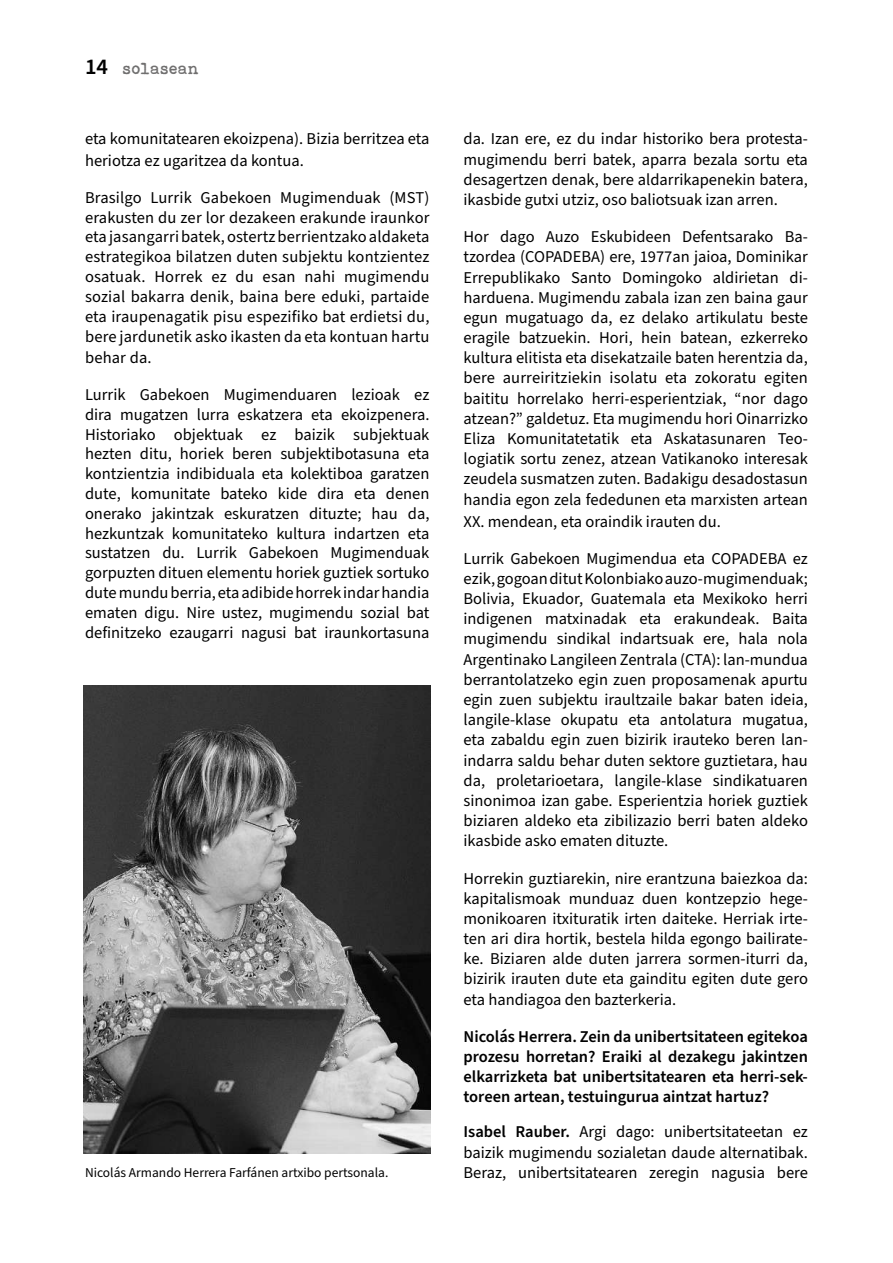
<style>
.page{position:relative;width:893px;height:1263px;background:#fff}
.page>*{position:absolute;margin:0;border:0;box-sizing:border-box;transform-origin:0 0}
.t1{font:16.5px/20.2px "Source Sans Pro";color:#000;text-align:justify}
.t2{font:600 16.5px/20.2px "Source Sans Pro";color:#000;text-align:justify}
.t3{font:16.5px "Bohemian typewriter";color:#706f6f}
.t4{font:13.5px "Source Sans Pro";color:#000}
.s1{font-family:"Source Sans Pro";font-weight:600;font-size:22.5px;color:#000}
.s2{font-weight:600}
</style>
<div class="page">
<img style="left:84px;top:686px;width:346px;height:467px">
<p class="t3" style="left:85px;top:59px;width:116px"><span class="s1">14</span> solasean</p>
<p class="t1" style="left:85px;top:129px;width:346px;line-height:21.6px">eta komunitatearen ekoizpena). Bizia berritzea eta heriotza ez ugaritzea da kontua.</p>
<p class="t1" style="left:85px;top:188px;width:346px;line-height:19.8px">Brasilgo Lurrik Gabekoen Mugimenduak (MST) erakusten du zer lor dezakeen erakunde iraunkor eta jasangarri batek, ostertz berrientzako aldaketa estrategikoa bilatzen duten subjektu kontzientez osatuak. Horrek ez du esan nahi mugimendu sozial bakarra denik, baina bere eduki, partaide eta iraupenagatik pisu espezifiko bat erdietsi du, bere jardunetik asko ikasten da eta kontuan hartu</p>
<p class="t1" style="left:85px;top:348px;width:68px">behar da.</p>
<p class="t1" style="left:85px;top:385px;width:346px;line-height:19.8px">Lurrik Gabekoen Mugimenduaren lezioak ez dira mugatzen lurra eskatzera eta ekoizpenera.<br>Historiako objektuak ez baizik subjektuak hezten ditu, horiek beren subjektibotasuna eta kontzientzia indibiduala eta kolektiboa garatzen dute, komunitate bateko kide dira eta denen onerako jakintzak eskuratzen dituzte; hau da, hezkuntzak komunitateko kultura indartzen eta sustatzen du. Lurrik Gabekoen Mugimenduak gorpuzten dituen elementu horiek guztiek sortuko dute mundu berria, eta adibide horrek indar handia ematen digu. Nire ustez, mugimendu sozial bat definitzeko ezaugarri nagusi bat iraunkortasuna</p>
<p class="t4" style="left:85px;top:1163px;width:305px">Nicolás Armando Herrera Farfánen artxibo pertsonala.</p>
<p class="t1" style="left:463px;top:129px;width:346px">da. Izan ere, ez du indar historiko bera protesta&shy;mugimendu berri batek, aparra bezala sortu eta desagertzen denak, bere aldarrikapenekin batera, ikasbide gutxi utziz, oso baliotsuak izan arren.</p>
<p class="t1" style="left:463px;top:227px;width:346px">Hor dago Auzo Eskubideen Defentsarako Ba&shy;tzordea (COPADEBA) ere, 1977an jaioa, Dominikar Errepublikako Santo Domingoko aldirietan di&shy;harduena. Mugimendu zabala izan zen baina gaur egun mugatuago da, ez delako artikulatu beste eragile batzuekin. Hori, hein batean, ezkerreko kultura elitista eta disekatzaile baten herentzia da, bere aurreiritziekin isolatu eta zokoratu egiten baititu horrelako herri-esperientziak, “nor dago atzean?” galdetuz. Eta mugimendu hori Oinarrizko Eliza Komunitatetatik eta Askatasunaren Teo&shy;logiatik sortu zenez, atzean Vatikanoko interesak zeudela susmatzen zuten. Badakigu desadostasun handia egon zela fededunen eta marxisten artean</p>
<p class="t1" style="left:463px;top:511px;width:259px">XX. mendean, eta oraindik irauten du.</p>
<p class="t1" style="left:463px;top:549px;width:346px">Lurrik Gabekoen Mugimendua eta COPADEBA ez ezik, gogoan ditut Kolonbiako auzo-mugimenduak; Bolivia, Ekuador, Guatemala eta Mexikoko herri indigenen matxinadak eta erakundeak. Baita mugimendu sindikal indartsuak ere, hala nola Argentinako Langileen Zentrala (CTA): lan-mundua berrantolatzeko egin zuen proposamenak apurtu egin zuen subjektu iraultzaile bakar baten ideia, langile-klase okupatu eta antolatura mugatua, eta zabaldu egin zuen bizirik irauteko beren lan&shy;indarra saldu behar duten sektore guztietara, hau da, proletarioetara, langile-klase sindikatuaren sinonimoa izan gabe. Esperientzia horiek guztiek biziaren aldeko eta zibilizazio berri baten aldeko ikasbide asko ematen dituzte.</p>
<p class="t1" style="left:463px;top:868px;width:346px">Horrekin guztiarekin, nire erantzuna baiezkoa da: kapitalismoak munduaz duen kontzepzio hege&shy;monikoaren itxituratik irten daiteke. Herriak irte&shy;ten ari dira hortik, bestela hilda egongo bailirate&shy;ke. Biziaren alde duten jarrera sormen-iturri da, bizirik irauten dute eta gainditu egiten dute gero eta handiagoa den bazterkeria.</p>
<p class="t2" style="left:463px;top:1027px;width:346px">Nicolás Herrera. Zein da unibertsitateen egitekoa prozesu horretan? Eraiki al dezakegu jakintzen elkarrizketa bat unibertsitatearen eta herri-sek&shy;toreen artean, testuingurua aintzat hartuz?</p>
<p class="t1" style="left:463px;top:1122px;width:346px"><span class="s2">Isabel Rauber.</span> Argi dago: unibertsitateetan ez baizik mugimendu sozialetan daude alternatibak.<br>Beraz, unibertsitatearen zeregin nagusia bere</p>
</div>
